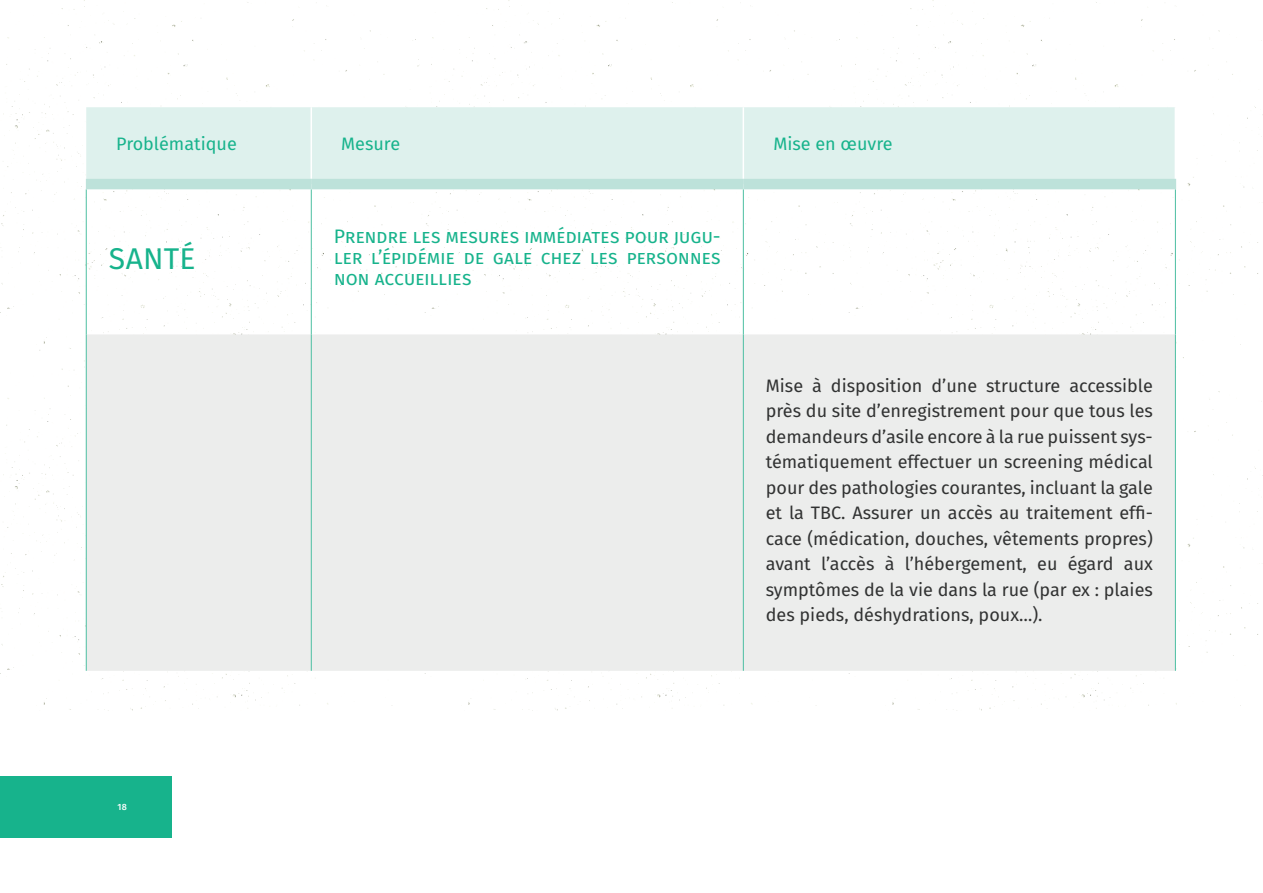
<style>
.page{position:relative;width:1263px;height:893px;background:#fff}
.page>*{position:absolute;margin:0;border:0;box-sizing:border-box;transform-origin:0 0}
.t1{font:30px "Fira Sans";letter-spacing:.01em;color:#17b38c}
.t2{font:19.5px/21px "Fira Sans";letter-spacing:-.015em;color:#17b38c;text-align:justify}
.t3{font:18px/25.5px "Fira Sans";color:#313232;text-align:justify}
.t4{font:18px "Fira Sans";color:#17b38c}
.t5{font:500 9px "Fira Sans";color:#fff}
</style>
<div class="page">
<img style="left:0;top:0;width:419px;height:710px">
<div style="left:86px;top:107px;width:1089px;height:72px;background:#def1ed"></div>
<div style="left:87px;top:334px;width:1088px;height:337px;background:#ecedec"></div>
<hr style="left:311px;top:107px;width:1px;height:72px;background:#fff">
<hr style="left:743px;top:107px;width:1px;height:72px;background:#fff">
<hr style="left:311px;top:189px;width:1px;height:145px;background:#4cbfa2">
<hr style="left:743px;top:189px;width:1px;height:145px;background:#4cbfa2">
<hr style="left:311px;top:334px;width:1px;height:337px;background:#4cbfa2">
<hr style="left:743px;top:334px;width:1px;height:337px;background:#4cbfa2">
<hr style="left:86px;top:189px;width:1px;height:145px;background:#4cbfa2">
<hr style="left:1175px;top:189px;width:1px;height:145px;background:#4cbfa2">
<hr style="left:86px;top:334px;width:1px;height:337px;background:#4cbfa2">
<hr style="left:1175px;top:334px;width:1px;height:337px;background:#4cbfa2">
<div style="left:86px;top:179px;width:225px;height:10px;background:#bde2da"></div>
<div style="left:311px;top:179px;width:432px;height:10px;background:#bde2da"></div>
<div style="left:743px;top:179px;width:433px;height:10px;background:#bde2da"></div>
<div style="left:0;top:776px;width:172px;height:62px;background:#17b38c"></div>
<p class="t4" style="left:116px;top:130px;width:122px">Problématique</p>
<p class="t4" style="left:341px;top:130px;width:60px">Mesure</p>
<p class="t4" style="left:773px;top:130px;width:121px">Mise en œuvre</p>
<h1 class="t1" style="left:109px;top:236px;width:88px">SANTÉ</h1>
<p class="t5" style="left:118px;top:800px;width:11px">18</p>
<p class="t2" style="left:334px;top:225px;width:388px">Prendre les mesures immédiates pour jugu&shy;ler l’épidémie de gale chez les personnes non accueillies</p>
<p class="t3" style="left:766px;top:372px;width:389px">Mise à disposition d’une structure accessible près du site d’enregistrement pour que tous les demandeurs d’asile encore à la rue puissent sys&shy;tématiquement effectuer un screening médical pour des pathologies courantes, incluant la gale et la TBC. Assurer un accès au traitement effi&shy;cace (médication, douches, vêtements propres) avant l’accès à l’hébergement, eu égard aux symptômes de la vie dans la rue (par ex : plaies des pieds, déshydrations, poux…).</p>
</div>
